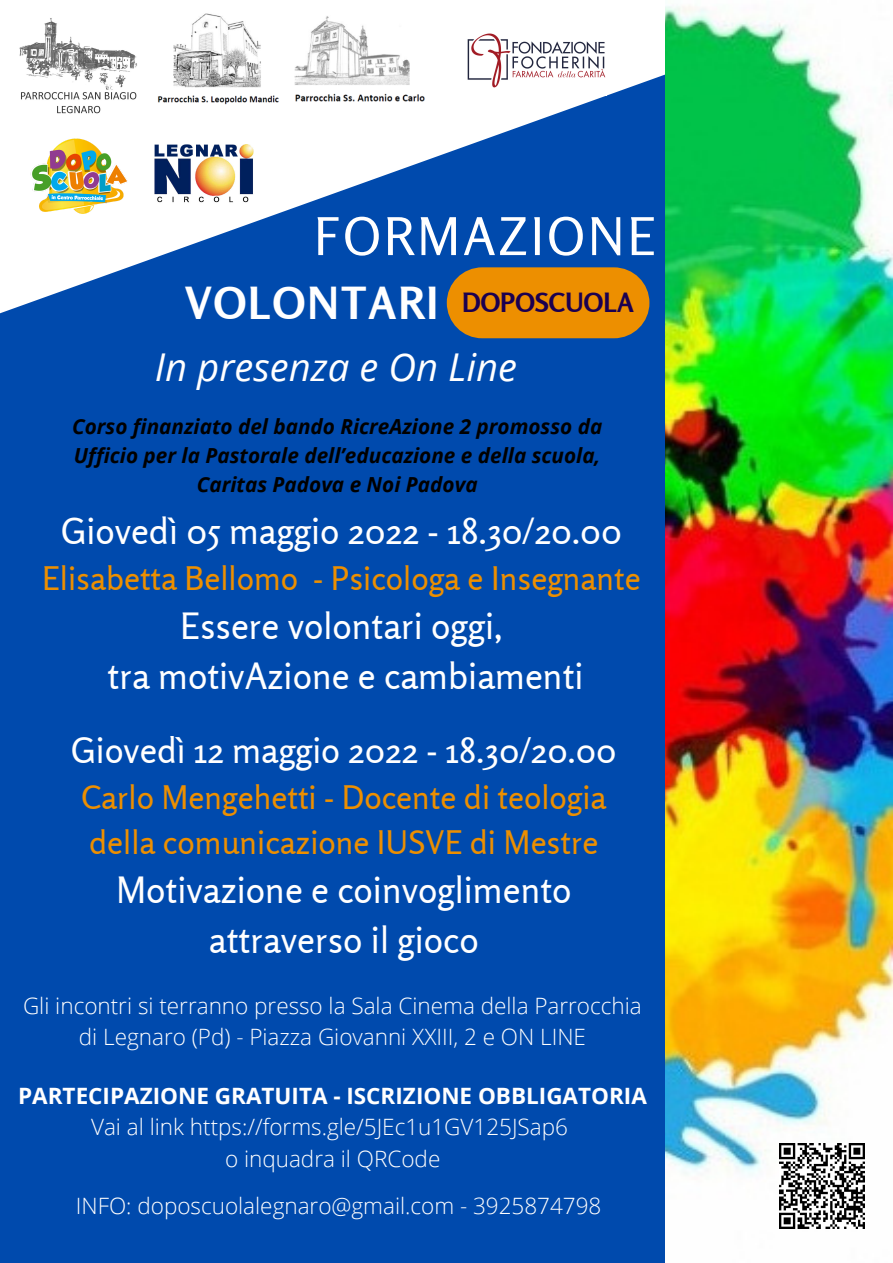
<style>
.page{position:relative;width:893px;height:1263px;background:#004aad}
.page>*{position:absolute;margin:0;border:0;box-sizing:border-box;transform-origin:0 0}
.t1{font:52.05px "Rosario";letter-spacing:.045em;color:#fff}
.t2{font:700 44.1px "Rosario";letter-spacing:.045em;color:#fff}
.t3{font:italic 38.33px "Open Sans";color:#fff}
.t4{font:36.08px/50.1px "Rosario";color:#fff;text-align:center}
.t5{font:36px "Rosario";color:#fff}
.t6{font:35.25px "Rosario";color:#fff}
.t7{font:32.33px/45px "Rosario";color:#ed8f00}
.t8{font:700 26.47px "Rosario";color:#1b0050}
.t9{font:300 22.5px/31.5px "Open Sans";color:#fff;text-align:center}
.t10{font:700 22.5px "Open Sans";color:#fff}
.t11{font:italic 700 20.7px/28.7px "Open Sans";color:#000;text-align:center}
</style>
<div class="page">
<svg style="left:0;top:0;width:665px;height:313px"></svg>
<img style="left:665px;top:0;width:228px;height:1263px">
<img style="left:779px;top:1144px;width:85px;height:84px">
<img style="left:467px;top:26px;width:139px;height:69px">
<img style="left:14px;top:15px;width:130px;height:102px">
<img style="left:155px;top:13px;width:127px;height:92px">
<img style="left:292px;top:15px;width:134px;height:90px">
<img style="left:155px;top:144px;width:102px;height:65px">
<img style="left:14px;top:131px;width:130px;height:92px">
<div style="left:447px;top:267px;width:202px;height:71px;background:#ed8f00;border-radius:36px"></div>
<p class="t1" style="left:314px;top:204px;width:343px">FORMAZIONE</p>
<p class="t2" style="left:185px;top:276px;width:255px">VOLONTARI</p>
<p class="t8" style="left:462px;top:287px;width:173px">DOPOSCUOLA</p>
<p class="t3" style="left:155px;top:340px;width:364px">In presenza e On Line</p>
<p class="t11" style="left:72px;top:412px;width:532px">Corso finanziato del bando RicreAzione 2 promosso da<br>Ufficio per la Pastorale dell’educazione e della scuola,<br>Caritas Padova e Noi Padova</p>
<p class="t5" style="left:61px;top:509px;width:562px">Giovedì 05 maggio 2022 - 18.30/20.00</p>
<p class="t7" style="left:42px;top:555px;width:600px">Elisabetta Bellomo - Psicologa e Insegnante</p>
<p class="t4" style="left:180px;top:601px;width:324px">Essere volontari oggi,</p>
<p class="t4" style="left:108px;top:651px;width:477px">tra motivAzione e cambiamenti</p>
<p class="t6" style="left:71px;top:728px;width:547px">Giovedì 12 maggio 2022 - 18.30/20.00</p>
<p class="t7" style="left:81px;top:774px;width:527px">Carlo Mengehetti - Docente di teologia della comunicazione IUSVE di Mestre</p>
<p class="t4" style="left:116px;top:864px;width:457px">Motivazione e coinvoglimento attraverso il gioco</p>
<p class="t9" style="left:23px;top:989px;width:620px">Gli incontri si terranno presso la Sala Cinema della Parrocchia di Legnaro (Pd) - Piazza Giovanni XXIII, 2 e ON LINE</p>
<p class="t10" style="left:18px;top:1080px;width:630px">PARTECIPAZIONE GRATUITA - ISCRIZIONE OBBLIGATORIA</p>
<p class="t9" style="left:91px;top:1111px;width:478px">Vai al link https://forms.gle/5JEc1u1GV125JSap6</p>
<p class="t9" style="left:225px;top:1142px;width:217px">o inquadra il QRCode</p>
<p class="t9" style="left:76px;top:1190px;width:527px">INFO: doposcuolalegnaro@gmail.com - 3925874798</p>
</div>
